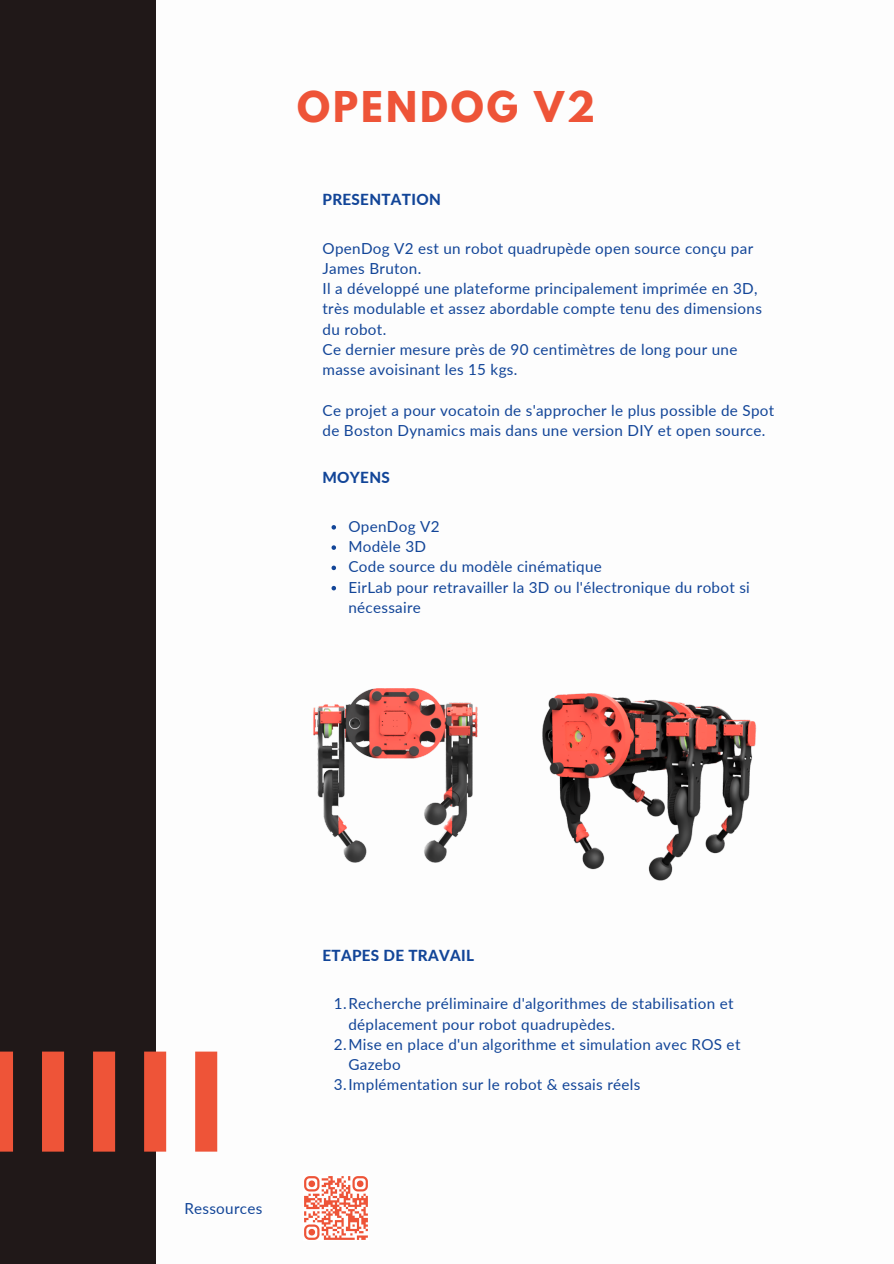
<style>
.page{position:relative;width:894px;height:1264px;background:#fff}
.page>*{position:absolute;margin:0;border:0;box-sizing:border-box;transform-origin:0 0}
.t1{font:700 37.65px "League Spartan";letter-spacing:.08em;color:#ee5438}
.t2{font:15.15px/20.2px "Lato";letter-spacing:.02em;color:#124598}
.t3{font:800 15.15px "Lato";letter-spacing:.02em;color:#124598}
</style>
<div class="page">
<div style="left:0;top:0;width:155px;height:1263px;background:#201818"></div>
<svg style="left:0;top:1051px;width:217px;height:100px"></svg>
<img style="left:304px;top:1176px;width:64px;height:64px">
<img style="left:313px;top:590px;width:444px;height:291px">
<svg style="left:331px;top:525px;width:5px;height:4px"></svg>
<svg style="left:331px;top:545px;width:5px;height:5px"></svg>
<svg style="left:331px;top:565px;width:5px;height:5px"></svg>
<svg style="left:331px;top:586px;width:5px;height:4px"></svg>
<p class="t1" style="left:297px;top:88px;width:299px">OPENDOG V2</p>
<p class="t3" style="left:322px;top:190px;width:120px">PRESENTATION</p>
<p class="t2" style="left:322px;top:237px;width:432px">OpenDog V2 est un robot quadrupède open source conçu par<br>James Bruton.</p>
<p class="t2" style="left:322px;top:278px;width:441px">Il a développé une plateforme principalement imprimée en 3D, très modulable et assez abordable compte tenu des dimensions du robot.</p>
<p class="t2" style="left:322px;top:339px;width:416px">Ce dernier mesure près de 90 centimètres de long pour une masse avoisinant les 15 kgs.</p>
<p class="t2" style="left:322px;top:400px;width:453px">Ce projet a pour vocatoin de s'approcher le plus possible de Spot de Boston Dynamics mais dans une version DIY et open source.</p>
<p class="t3" style="left:322px;top:468px;width:69px">MOYENS</p>
<p class="t2" style="left:348px;top:516px;width:93px">OpenDog V2</p>
<p class="t2" style="left:348px;top:536px;width:79px">Modèle 3D</p>
<p class="t2" style="left:348px;top:556px;width:255px">Code source du modèle cinématique</p>
<p class="t2" style="left:348px;top:576px;width:403px">EirLab pour retravailler la 3D ou l'électronique du robot si nécessaire</p>
<p class="t2" style="left:184px;top:1197px;width:80px">Ressources</p>
<p class="t3" style="left:322px;top:945px;width:153px">ETAPES DE TRAVAIL</p>
<p class="t2" style="left:348px;top:993px;width:386px;text-indent:-15px">1.Recherche préliminaire d'algorithmes de stabilisation et déplacement pour robot quadrupèdes.</p>
<p class="t2" style="left:348px;top:1033px;width:393px;text-indent:-15px">2.Mise en place d'un algorithme et simulation avec ROS et<br>Gazebo</p>
<p class="t2" style="left:334px;top:1074px;width:308px">3.Implémentation sur le robot &amp; essais réels</p>
</div>
